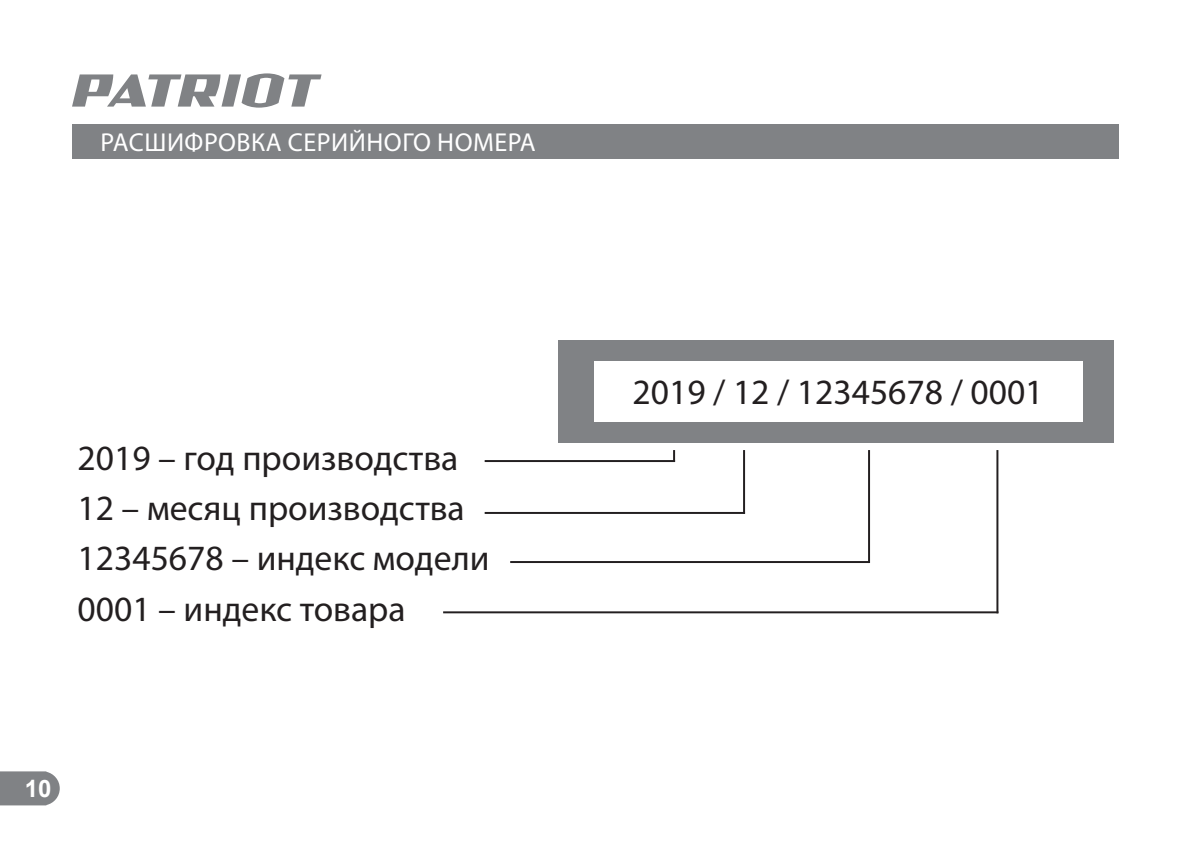
<style>
.page{position:relative;width:1191px;height:842px;background:#fff}
.page>*{position:absolute;margin:0;border:0;box-sizing:border-box;transform-origin:0 0}
.t1{font:35.6px "Myriad Pro";color:#231f20}
.t2{font:26px "Myriad Pro";letter-spacing:.02em;color:#fff}
.t3{font:700 24px "Arial";color:#fff}
</style>
<div class="page">
<svg style="left:0;top:771px;width:60px;height:34px"></svg>
<svg style="left:72px;top:73px;width:249px;height:35px"></svg>
<div style="left:72px;top:124px;width:1047px;height:34px;background:#808285"></div>
<div style="left:558px;top:340px;width:555px;height:103px;background:#808285"></div>
<hr style="left:484px;top:460px;width:191px;height:2px;background:#231f20">
<hr style="left:484px;top:512px;width:261px;height:2px;background:#231f20">
<hr style="left:510px;top:561px;width:359px;height:2px;background:#231f20">
<hr style="left:443px;top:611px;width:555px;height:2px;background:#231f20">
<div style="left:594px;top:361px;width:488px;height:60px;background:#fff"></div>
<svg style="left:673px;top:450px;width:2px;height:10px"></svg>
<hr style="left:743px;top:450px;width:2px;height:64px;background:#231f20">
<hr style="left:868px;top:450px;width:2px;height:113px;background:#231f20">
<hr style="left:996px;top:450px;width:2px;height:163px;background:#231f20">
<p class="t2" style="left:101px;top:126px;width:437px">РАСШИФРОВКА СЕРИЙНОГО НОМЕРА</p>
<p class="t1" style="left:78px;top:436px;width:382px">2019 – год производства</p>
<p class="t1" style="left:78px;top:486px;width:389px">12 – месяц производства</p>
<p class="t1" style="left:78px;top:537px;width:413px">12345678 – индекс модели</p>
<p class="t1" style="left:78px;top:587px;width:330px">0001 – индекс товара</p>
<p class="t3" style="left:25px;top:772px;width:28px">10</p>
<p class="t1" style="left:632px;top:371px;width:412px">2019 / 12 / 12345678 / 0001</p>
</div>
